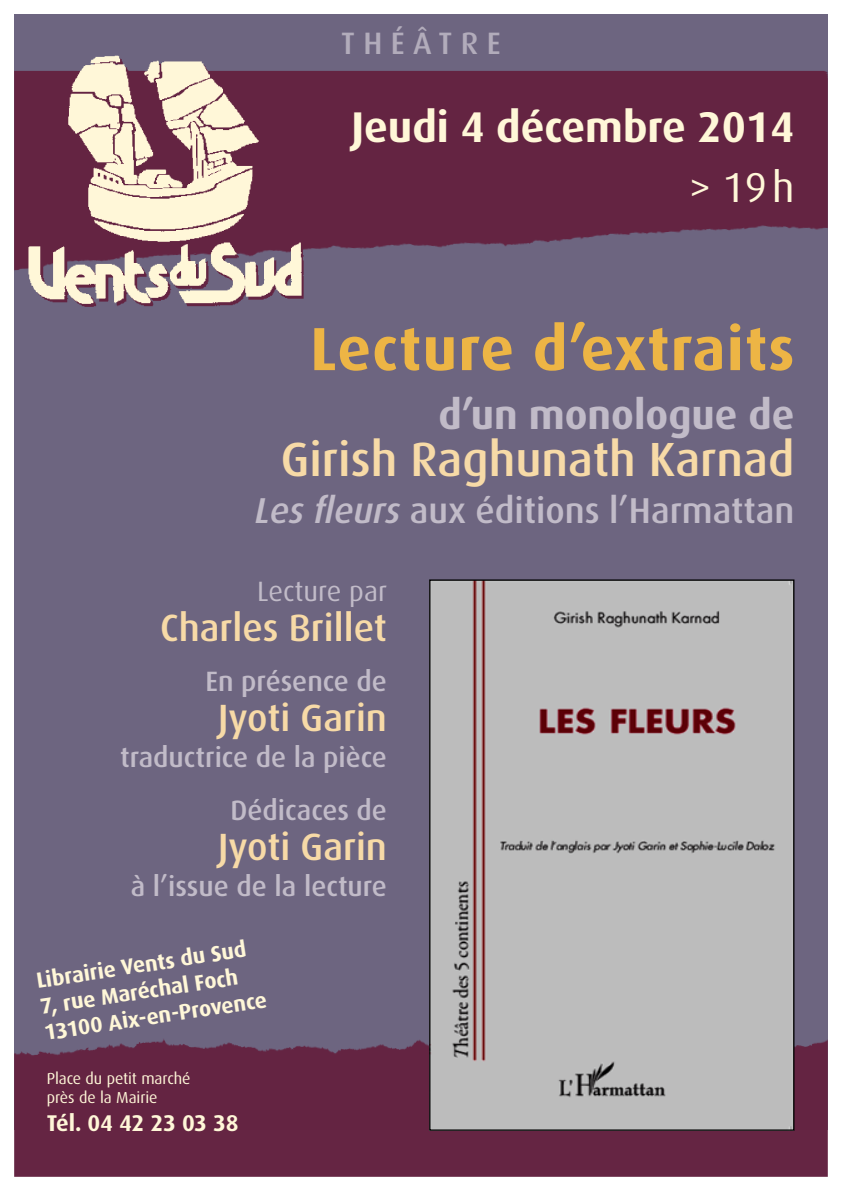
<style>
.page{position:relative;width:842px;height:1191px;background:#fff}
.page>*{position:absolute;margin:0;border:0;box-sizing:border-box;transform-origin:0 0}
.t1{font:700 61px "Dax";letter-spacing:.02em;color:#edb545}
.t2{font:500 48px "Dax";color:#f7daa7}
.t3{font:700 43px "Dax";color:#fff7d8}
.t4{font:42px "Dax";color:#fff7d8}
.t5{font:700 41px "Dax";color:#c1bbc8}
.t6{font:500 38px "Dax";color:#f7daa7}
.t7{font:500 36px "Dax";color:#c1bbc8}
.t8{font:500 31px "Dax";letter-spacing:.27em;color:#b2acbb}
.t9{font:500 28px "Dax";color:#c1bbc8}
.t10{font:28px "Dax";color:#c1bbc8}
.t11{font:700 22.8px "Dax";letter-spacing:-.015em;color:#fff7d8}
.t12{font:700 22px "Dax";color:#fff7d8}
.t13{font:16px "Dax";letter-spacing:-.005em;color:#fff7d8}
.s1{font-style:italic}
</style>
<div class="page">
<div style="left:14px;top:14px;width:814px;height:1116px;background:#6d6580"></div>
<img style="left:14px;top:71px;width:814px;height:200px">
<img style="left:310px;top:71px;width:3px;height:200px">
<img style="left:14px;top:1001px;width:814px;height:175px">
<img style="left:431px;top:581px;width:361px;height:547px">
<img style="left:22px;top:55px;width:288px;height:252px">
<p class="t8" style="left:341px;top:26px;width:161px">THÉÂTRE</p>
<p class="t3" style="left:351px;top:103px;width:444px">Jeudi 4 décembre 2014</p>
<p class="t4" style="left:689px;top:165px;width:107px">&gt; 19 h</p>
<p class="t1" style="left:310px;top:314px;width:486px">Lecture d’extraits</p>
<p class="t5" style="left:439px;top:392px;width:357px">d’un monologue de</p>
<p class="t2" style="left:281px;top:433px;width:515px">Girish Raghunath Karnad</p>
<p class="t7" style="left:255px;top:490px;width:541px"><span class="s1">Les fleurs</span> aux éditions l’Harmattan</p>
<p class="t10" style="left:257px;top:576px;width:131px">Lecture par</p>
<p class="t6" style="left:160px;top:606px;width:228px">Charles Brillet</p>
<p class="t9" style="left:205px;top:666px;width:183px">En présence de</p>
<p class="t6" style="left:218px;top:697px;width:170px">Jyoti Garin</p>
<p class="t9" style="left:120px;top:742px;width:268px">traductrice de la pièce</p>
<p class="t9" style="left:230px;top:794px;width:158px">Dédicaces de</p>
<p class="t6" style="left:218px;top:825px;width:170px">Jyoti Garin</p>
<p class="t9" style="left:131px;top:870px;width:258px">à l’issue de la lecture</p>
<p class="t12" style="left:35px;top:968px;width:213px;rotate:-9deg">Librairie Vents du Sud</p>
<p class="t12" style="left:39px;top:995px;width:201px;rotate:-9deg">7, rue Maréchal Foch</p>
<p class="t12" style="left:43px;top:1021px;width:226px;rotate:-9deg">13100 Aix-en-Provence</p>
<p class="t13" style="left:47px;top:1069px;width:145px">Place du petit marché</p>
<p class="t13" style="left:47px;top:1089px;width:112px">près de la Mairie</p>
<p class="t11" style="left:47px;top:1110px;width:193px">Tél. 04 42 23 03 38</p>
</div>
